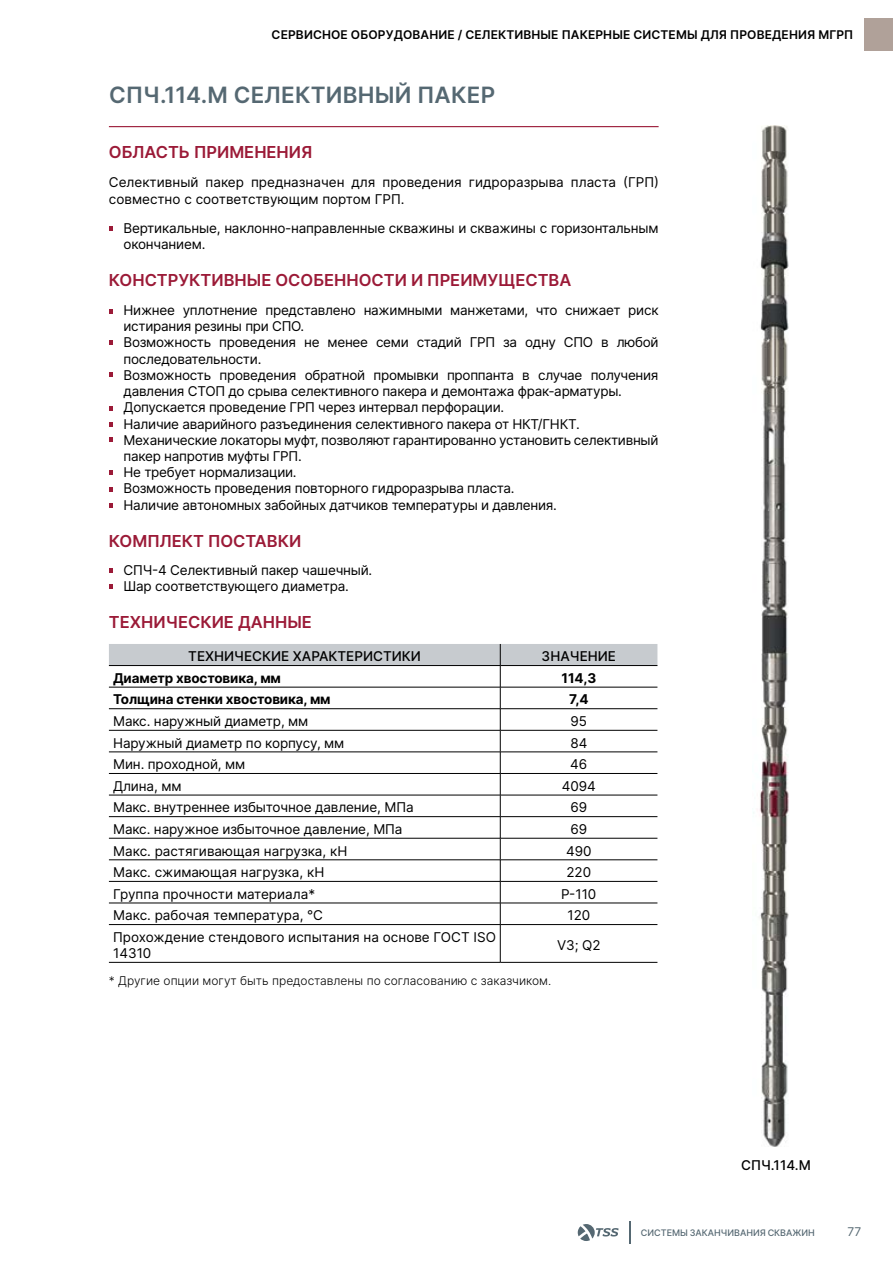
<style>
.page{position:relative;width:893px;height:1263px;background:#fff}
.page>*{position:absolute;margin:0;border:0;box-sizing:border-box;transform-origin:0 0}
.t1{font:600 22.5px "Inter";letter-spacing:.01em;color:#556872}
.t2{font:600 16.5px "Inter";color:#9b1a37}
.t3{font:13.5px/16.2px "Inter";letter-spacing:-.02em;color:#000}
.t4{font:13.5px/16.2px "Inter";color:#000}
.t5{font:700 13.5px "Inter";letter-spacing:-.01em;color:#000}
.t6{font:500 13.5px "Inter";color:#000}
.t7{font:600 12px "Inter";letter-spacing:.01em;color:#000}
.t8{font:300 12px "Inter";color:#000}
.t9{font:12px "Inter";color:#556872}
.t10{font:500 9px "Inter";color:#556872}
</style>
<div class="page">
<svg style="left:629px;top:1221px;width:1px;height:23px"></svg>
<svg style="left:578px;top:1224px;width:41px;height:17px"></svg>
<div style="left:865px;top:18px;width:28px;height:32px;background:#b0a199"></div>
<svg style="left:109px;top:309px;width:4px;height:4px"></svg>
<svg style="left:109px;top:470px;width:4px;height:4px"></svg>
<svg style="left:109px;top:406px;width:4px;height:5px"></svg>
<svg style="left:109px;top:438px;width:4px;height:4px"></svg>
<svg style="left:109px;top:487px;width:4px;height:4px"></svg>
<svg style="left:109px;top:503px;width:4px;height:4px"></svg>
<svg style="left:109px;top:373px;width:4px;height:4px"></svg>
<svg style="left:109px;top:422px;width:4px;height:5px"></svg>
<svg style="left:109px;top:341px;width:4px;height:4px"></svg>
<hr style="left:109px;top:126px;width:550px;height:1px;background:#9b1a37">
<hr style="left:109px;top:924px;width:391px;height:1px;background:#000">
<hr style="left:500px;top:924px;width:157px;height:1px;background:#000">
<hr style="left:109px;top:962px;width:391px;height:1px;background:#000">
<hr style="left:500px;top:962px;width:157px;height:1px;background:#000">
<hr style="left:500px;top:925px;width:1px;height:37px;background:#000">
<svg style="left:109px;top:644px;width:548px;height:280px"></svg>
<hr style="left:500px;top:708px;width:157px;height:1px;background:#000">
<svg style="left:109px;top:568px;width:4px;height:5px"></svg>
<svg style="left:109px;top:226px;width:4px;height:5px"></svg>
<svg style="left:109px;top:585px;width:4px;height:4px"></svg>
<img style="left:753px;top:126px;width:36px;height:1020px">
<p class="t7" style="left:272px;top:26px;width:583px">СЕРВИСНОЕ ОБОРУДОВАНИЕ / СЕЛЕКТИВНЫЕ ПАКЕРНЫЕ СИСТЕМЫ ДЛЯ ПРОВЕДЕНИЯ МГРП</p>
<h1 class="t1" style="left:109px;top:79px;width:388px">СПЧ.114.М СЕЛЕКТИВНЫЙ ПАКЕР</h1>
<p class="t2" style="left:109px;top:140px;width:205px">ОБЛАСТЬ ПРИМЕНЕНИЯ</p>
<p class="t4" style="left:109px;top:174px;width:552px">Селективный пакер предназначен для проведения гидроразрыва пласта (ГРП) совместно с соответствующим портом ГРП.</p>
<p class="t3" style="left:124px;top:219px;width:536px">Вертикальные, наклонно-направленные скважины и скважины с горизонтальным окончанием.</p>
<p class="t2" style="left:109px;top:268px;width:464px">КОНСТРУКТИВНЫЕ ОСОБЕННОСТИ И ПРЕИМУЩЕСТВА</p>
<p class="t3" style="left:124px;top:302px;width:537px">Нижнее уплотнение представлено нажимными манжетами, что снижает риск истирания резины при СПО.<br>Возможность проведения не менее семи стадий ГРП за одну СПО в любой последовательности.<br>Возможность проведения обратной промывки проппанта в случае получения давления СТОП до срыва селективного пакера и демонтажа фрак-арматуры.<br>Допускается проведение ГРП через интервал перфорации.<br>Наличие аварийного разъединения селективного пакера от НКТ/ГНКТ.<br>Механические локаторы муфт, позволяют гарантированно установить селективный пакер напротив муфты ГРП.<br>Не требует нормализации.<br>Возможность проведения повторного гидроразрыва пласта.<br>Наличие автономных забойных датчиков температуры и давления.</p>
<p class="t2" style="left:109px;top:528px;width:194px">КОМПЛЕКТ ПОСТАВКИ</p>
<p class="t3" style="left:124px;top:561px;width:250px">СПЧ-4 Селективный пакер чашечный.<br>Шар соответствующего диаметра.</p>
<p class="t2" style="left:109px;top:610px;width:204px">ТЕХНИЧЕСКИЕ ДАННЫЕ</p>
<p class="t6" style="left:188px;top:646px;width:234px">ТЕХНИЧЕСКИЕ ХАРАКТЕРИСТИКИ</p>
<p class="t6" style="left:542px;top:646px;width:76px">ЗНАЧЕНИЕ</p>
<p class="t5" style="left:113px;top:668px;width:169px">Диаметр хвостовика, мм</p>
<p class="t5" style="left:561px;top:668px;width:36px">114,3</p>
<p class="t5" style="left:113px;top:689px;width:219px">Толщина стенки хвостовика, мм</p>
<p class="t5" style="left:569px;top:689px;width:21px">7,4</p>
<p class="t3" style="left:113px;top:713px;width:197px">Макс. наружный диаметр, мм</p>
<p class="t3" style="left:571px;top:713px;width:18px">95</p>
<p class="t3" style="left:113px;top:734px;width:233px">Наружный диаметр по корпусу, мм</p>
<p class="t3" style="left:570px;top:734px;width:18px">84</p>
<p class="t3" style="left:113px;top:756px;width:134px">Мин. проходной, мм</p>
<p class="t3" style="left:570px;top:756px;width:19px">46</p>
<p class="t3" style="left:113px;top:777px;width:70px">Длина, мм</p>
<p class="t3" style="left:562px;top:777px;width:36px">4094</p>
<p class="t3" style="left:113px;top:799px;width:302px">Макс. внутреннее избыточное давление, МПа</p>
<p class="t3" style="left:570px;top:799px;width:18px">69</p>
<p class="t3" style="left:113px;top:821px;width:291px">Макс. наружное избыточное давление, МПа</p>
<p class="t3" style="left:570px;top:821px;width:18px">69</p>
<p class="t4" style="left:113px;top:842px;width:236px">Макс. растягивающая нагрузка, кН</p>
<p class="t3" style="left:566px;top:842px;width:27px">490</p>
<p class="t4" style="left:113px;top:864px;width:213px">Макс. сжимающая нагрузка, кН</p>
<p class="t3" style="left:566px;top:864px;width:26px">220</p>
<p class="t4" style="left:113px;top:885px;width:203px">Группа прочности материала*</p>
<p class="t3" style="left:561px;top:885px;width:37px">Р-110</p>
<p class="t4" style="left:113px;top:907px;width:211px">Макс. рабочая температура, °С</p>
<p class="t3" style="left:567px;top:907px;width:24px">120</p>
<p class="t4" style="left:113px;top:929px;width:384px">Прохождение стендового испытания на основе ГОСТ ISO<br>14310</p>
<p class="t3" style="left:557px;top:937px;width:45px">V3; Q2</p>
<p class="t8" style="left:109px;top:972px;width:444px">* Другие опции могут быть предоставлены по согласованию с заказчиком.</p>
<p class="t6" style="left:741px;top:1155px;width:71px">СПЧ.114.М</p>
<p class="t10" style="left:641px;top:1226px;width:175px">СИСТЕМЫ ЗАКАНЧИВАНИЯ СКВАЖИН</p>
<p class="t9" style="left:847px;top:1222px;width:15px">77</p>
</div>
